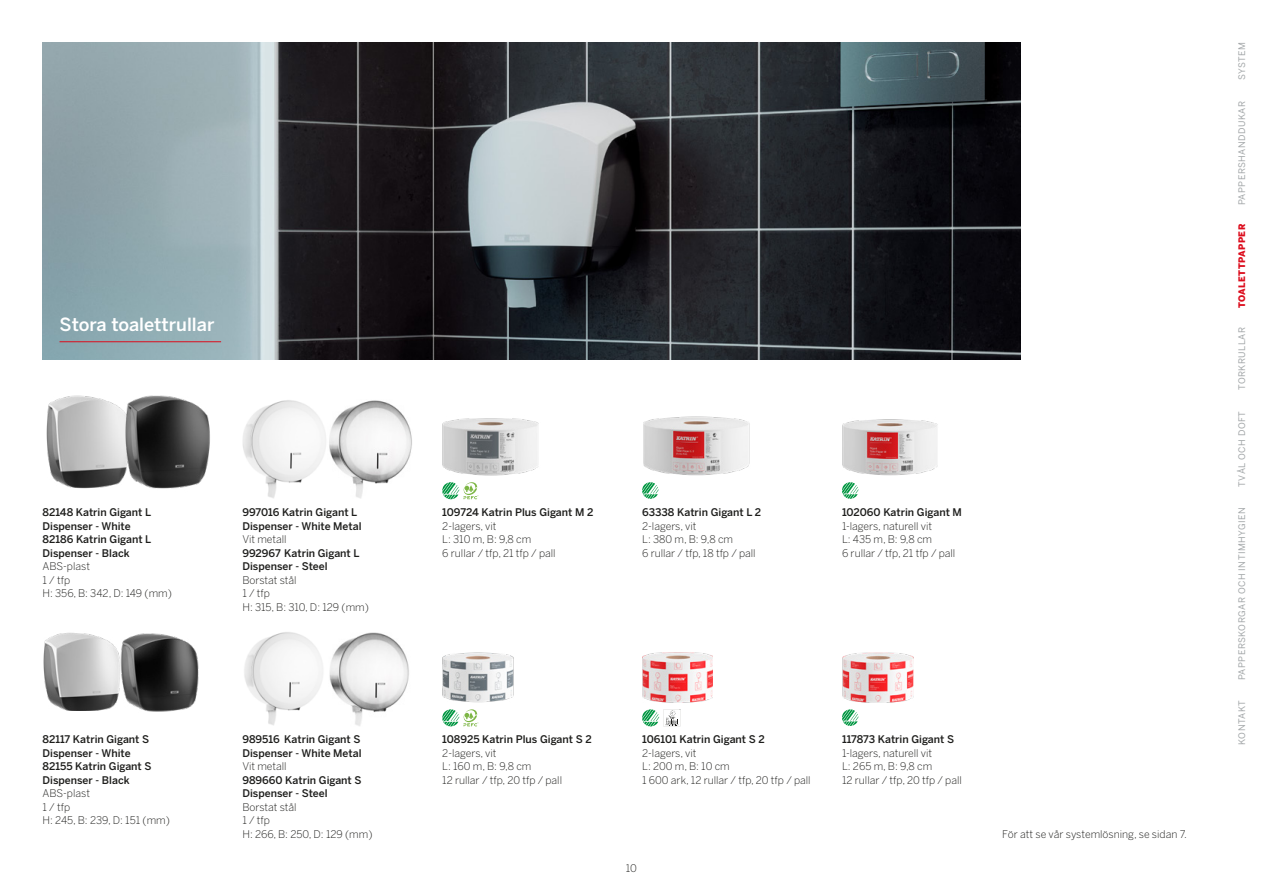
<style>
.page{position:relative;width:1263px;height:893px;background:#fff}
.page>*{position:absolute;margin:0;border:0;box-sizing:border-box;transform-origin:0 0}
.t1{font:500 18px "Benton Sans";color:#fff}
.t2{font:300 10.5px/13.5px "Benton Sans";color:#1d1d1b}
.t3{font:500 10.5px/13.5px "Benton Sans";color:#1d1d1b}
.t4{font:9px "Benton Sans";letter-spacing:.05em;color:#a1a5a7}
.t5{font:900 9px "Benton Sans";letter-spacing:.05em;color:#dc0d1d}
</style>
<div class="page">
<img style="left:43px;top:43px;width:977px;height:317px">
<img style="left:46px;top:395px;width:73px;height:94px">
<img style="left:119px;top:395px;width:91px;height:94px">
<img style="left:243px;top:400px;width:169px;height:98px">
<img style="left:442px;top:418px;width:97px;height:57px">
<svg style="left:442px;top:482px;width:37px;height:17px"></svg>
<img style="left:643px;top:416px;width:107px;height:59px">
<svg style="left:642px;top:482px;width:17px;height:17px"></svg>
<img style="left:842px;top:419px;width:96px;height:56px">
<svg style="left:842px;top:482px;width:16px;height:17px"></svg>
<img style="left:43px;top:632px;width:76px;height:78px">
<img style="left:119px;top:633px;width:80px;height:79px">
<img style="left:244px;top:632px;width:79px;height:93px">
<img style="left:329px;top:633px;width:80px;height:93px">
<img style="left:442px;top:652px;width:72px;height:50px">
<svg style="left:442px;top:709px;width:37px;height:17px"></svg>
<img style="left:642px;top:652px;width:70px;height:50px">
<svg style="left:642px;top:709px;width:38px;height:17px"></svg>
<img style="left:842px;top:652px;width:72px;height:50px">
<svg style="left:842px;top:709px;width:16px;height:17px"></svg>
<hr style="left:60px;top:341px;width:161px;height:1px;background:#dc0d1d">
<h1 class="t1" style="left:60px;top:313px;width:156px">Stora toalettrullar</h1>
<p class="t3" style="left:43px;top:505px;width:110px">82148 Katrin Gigant L<br>Dispenser - White<br>82186 Katrin Gigant L<br>Dispenser - Black</p>
<p class="t2" style="left:43px;top:559px;width:131px">ABS-plast<br>1 / tfp<br>H: 356, B: 342, D: 149 (mm)</p>
<p class="t3" style="left:43px;top:732px;width:111px">82117 Katrin Gigant S<br>Dispenser - White<br>82155 Katrin Gigant S<br>Dispenser - Black</p>
<p class="t2" style="left:43px;top:786px;width:129px">ABS-plast<br>1 / tfp<br>H: 245, B: 239, D: 151 (mm)</p>
<p class="t3" style="left:242px;top:505px;width:121px">997016 Katrin Gigant L<br>Dispenser - White Metal</p>
<p class="t2" style="left:242px;top:532px;width:46px">Vit metall</p>
<p class="t3" style="left:242px;top:546px;width:119px">992967 Katrin Gigant L<br>Dispenser - Steel</p>
<p class="t2" style="left:242px;top:573px;width:128px">Borstat stål<br>1 / tfp<br>H: 315, B: 310, D: 129 (mm)</p>
<p class="t3" style="left:242px;top:732px;width:121px">989516 Katrin Gigant S<br>Dispenser - White Metal</p>
<p class="t2" style="left:242px;top:759px;width:46px">Vit metall</p>
<p class="t3" style="left:242px;top:773px;width:121px">989660 Katrin Gigant S<br>Dispenser - Steel</p>
<p class="t2" style="left:242px;top:800px;width:132px">Borstat stål<br>1 / tfp<br>H: 266, B: 250, D: 129 (mm)</p>
<p class="t3" style="left:442px;top:505px;width:153px">109724 Katrin Plus Gigant M 2</p>
<p class="t2" style="left:442px;top:519px;width:115px">2-lagers, vit<br>L: 310 m, B: 9,8 cm<br>6 rullar / tfp, 21 tfp / pall</p>
<p class="t3" style="left:642px;top:505px;width:120px">63338 Katrin Gigant L 2</p>
<p class="t2" style="left:642px;top:519px;width:115px">2-lagers, vit<br>L: 380 m, B: 9,8 cm<br>6 rullar / tfp, 18 tfp / pall</p>
<p class="t3" style="left:842px;top:505px;width:121px">102060 Katrin Gigant M</p>
<p class="t2" style="left:842px;top:519px;width:115px">1-lagers, naturell vit<br>L: 435 m, B: 9,8 cm<br>6 rullar / tfp, 21 tfp / pall</p>
<p class="t3" style="left:442px;top:732px;width:151px">108925 Katrin Plus Gigant S 2</p>
<p class="t2" style="left:442px;top:746px;width:121px">2-lagers, vit<br>L: 160 m, B: 9,8 cm<br>12 rullar / tfp, 20 tfp / pall</p>
<p class="t3" style="left:642px;top:732px;width:124px">106101 Katrin Gigant S 2</p>
<p class="t2" style="left:642px;top:746px;width:170px">2-lagers, vit<br>L: 200 m, B: 10 cm<br>1 600 ark, 12 rullar / tfp, 20 tfp / pall</p>
<p class="t2" style="left:626px;top:862px;width:13px">10</p>
<p class="t3" style="left:842px;top:733px;width:114px">117873 Katrin Gigant S</p>
<p class="t2" style="left:842px;top:746px;width:121px">1-lagers, naturell vit<br>L: 265 m, B: 9,8 cm<br>12 rullar / tfp, 20 tfp / pall</p>
<p class="t2" style="left:1002px;top:827px;width:186px">För att se vår systemlösning, se sidan 7.</p>
<p class="t4" style="left:1237px;top:80px;width:39px;rotate:-90deg">SYSTEM</p>
<p class="t4" style="left:1237px;top:205px;width:106px;rotate:-90deg">PAPPERSHANDDUKAR</p>
<p class="t5" style="left:1236px;top:308px;width:86px;rotate:-90deg">TOALETTPAPPER</p>
<p class="t4" style="left:1237px;top:390px;width:65px;rotate:-90deg">TORKRULLAR</p>
<p class="t4" style="left:1237px;top:487px;width:77px;rotate:-90deg">TVÅL OCH DOFT</p>
<p class="t4" style="left:1237px;top:680px;width:174px;rotate:-90deg">PAPPERSKORGAR OCH INTIMHYGIEN</p>
<p class="t4" style="left:1237px;top:745px;width:46px;rotate:-90deg">KONTAKT</p>
</div>
